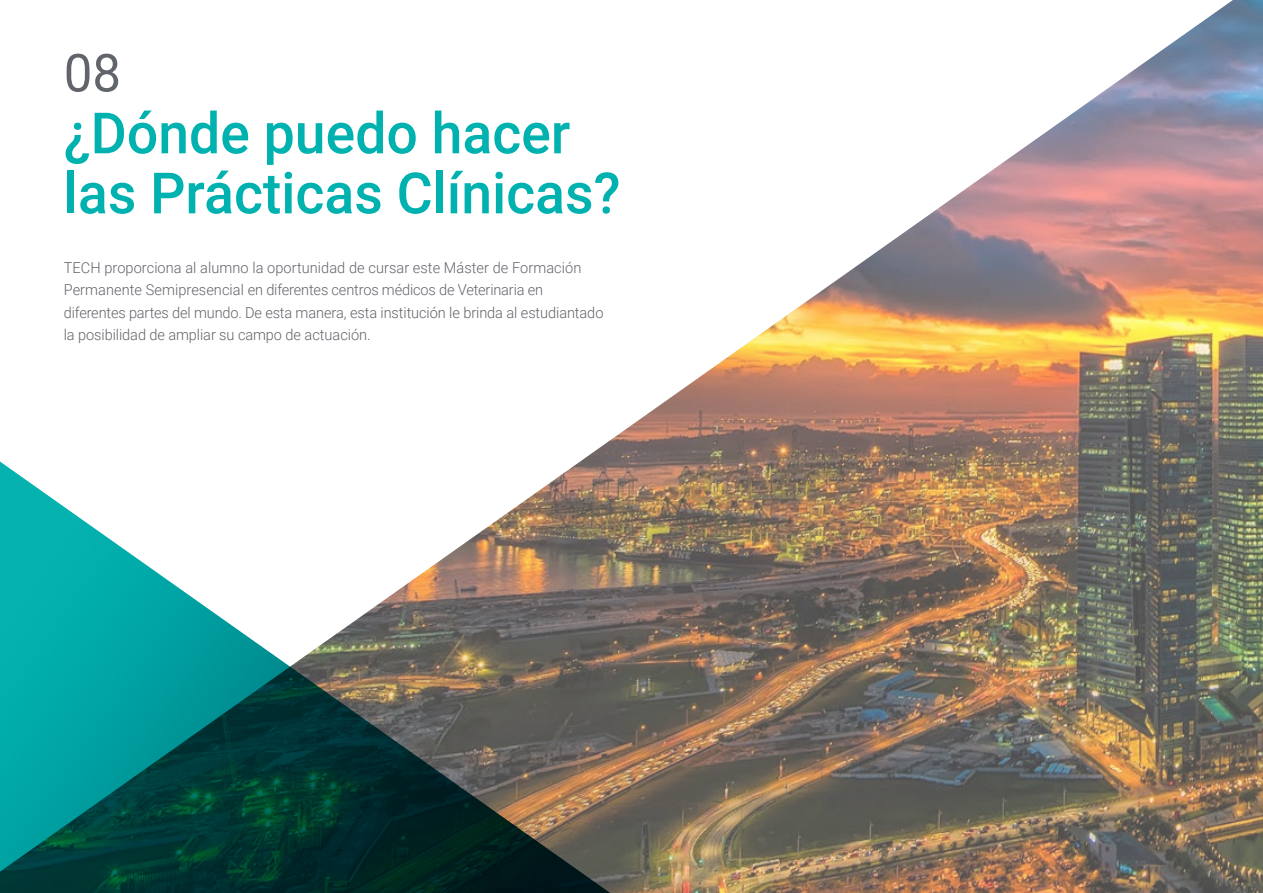
<style>
.page{position:relative;width:1263px;height:893px;background:#fff}
.page>*{position:absolute;margin:0;border:0;box-sizing:border-box;transform-origin:0 0}
.t1{font:500 57px/60px "Roboto";color:#00b2af}
.t2{font:52.5px "Roboto";color:#61646a}
.t3{font:300 15px/22.5px "Roboto";letter-spacing:-.005em;color:#61646a}
</style>
<div class="page">
<img style="left:602px;top:0;width:661px;height:893px">
<svg style="left:0;top:446px;width:640px;height:447px"></svg>
<h2 class="t2" style="left:64px;top:36px;width:59px">08</h2>
<h1 class="t1" style="left:64px;top:101px;width:558px">¿Dónde puedo hacer las Prácticas Clínicas?</h1>
<p class="t3" style="left:64px;top:255px;width:541px">TECH proporciona al alumno la oportunidad de cursar este Máster de Formación Permanente Semipresencial en diferentes centros médicos de Veterinaria en diferentes partes del mundo. De esta manera, esta institución le brinda al estudiantado la posibilidad de ampliar su campo de actuación.</p>
</div>
